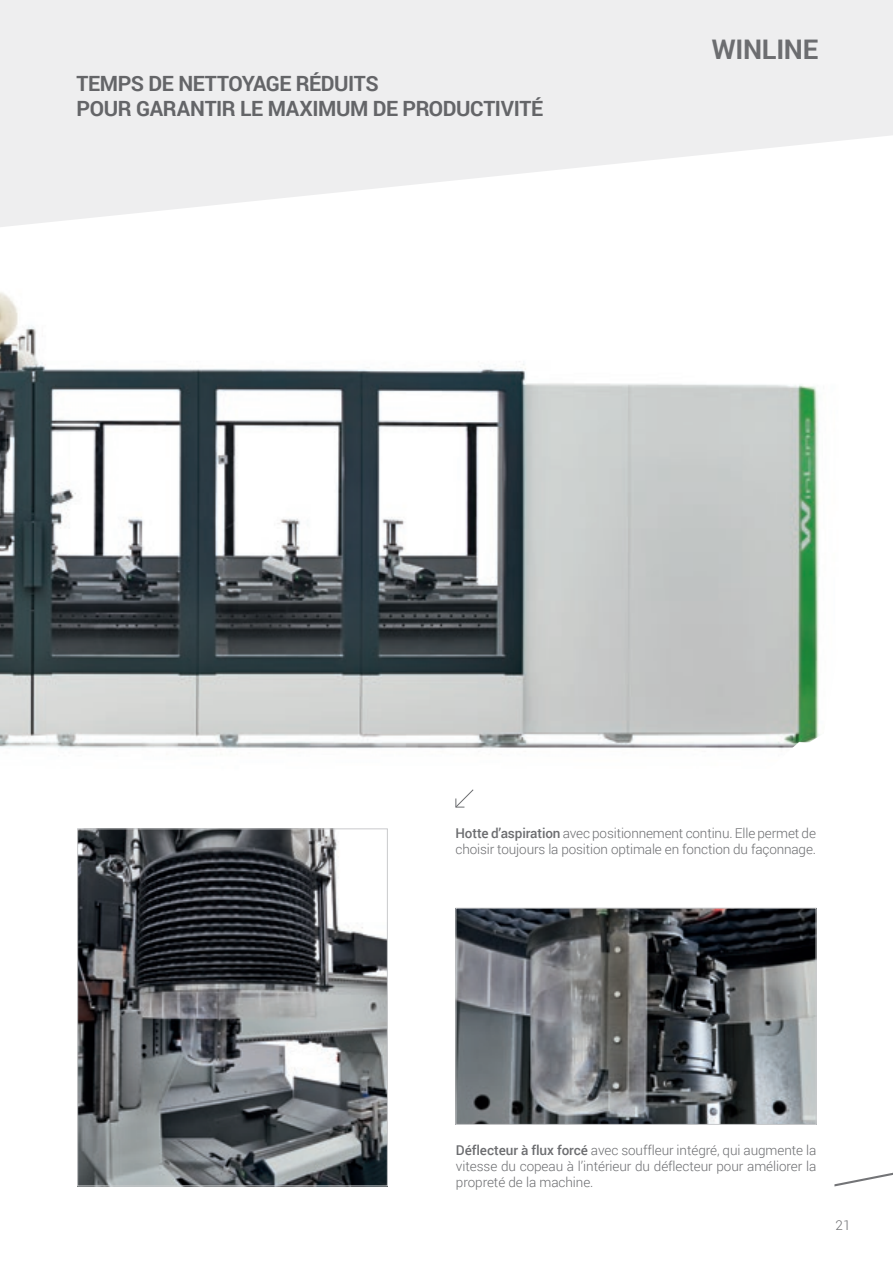
<style>
.page{position:relative;width:893px;height:1263px;background:#fff}
.page>*{position:absolute;margin:0;border:0;box-sizing:border-box;transform-origin:0 0}
.t1{font:700 27px "Roboto";letter-spacing:-.01em;color:#6c6d70}
.t2{font:700 21px/25.2px "Roboto";letter-spacing:-.02em;color:#6c6d70}
.t3{font:300 13.5px/16.2px "Roboto";letter-spacing:-.01em;color:#6c6d70;text-align:justify}
.s1{font-weight:500}
</style>
<div class="page">
<img style="left:0;top:292px;width:820px;height:457px">
<svg style="left:0;top:0;width:893px;height:227px;fill:#eeeeef"></svg>
<svg style="left:834px;top:1172px;width:59px;height:14px"></svg>
<img style="left:79px;top:830px;width:307px;height:354px">
<div style="left:77px;top:828px;width:311px;height:358px;border:1px solid #c9cacc"></div>
<img style="left:457px;top:910px;width:357px;height:213px">
<div style="left:455px;top:908px;width:361px;height:217px;border:1px solid #c9cacc"></div>
<svg style="left:455px;top:789px;width:19px;height:19px"></svg>
<h2 class="t2" style="left:77px;top:70px;width:468px">TEMPS DE NETTOYAGE RÉDUITS<br>POUR GARANTIR LE MAXIMUM DE PRODUCTIVITÉ</h2>
<p class="t1" style="left:712px;top:30px;width:108px">WINLINE</p>
<p class="t3" style="left:455px;top:825px;width:362px"><span class="s1">Hotte d’aspiration</span> avec positionnement continu. Elle permet de choisir toujours la position optimale en fonction du façonnage.</p>
<p class="t3" style="left:456px;top:1141px;width:362px"><span class="s1">Déflecteur à flux forcé</span> avec souffleur intégré, qui augmente la vitesse du copeau à l’intérieur du déflecteur pour améliorer la propreté de la machine.</p>
<p class="t3" style="left:836px;top:1216px;width:16px">21</p>
</div>
